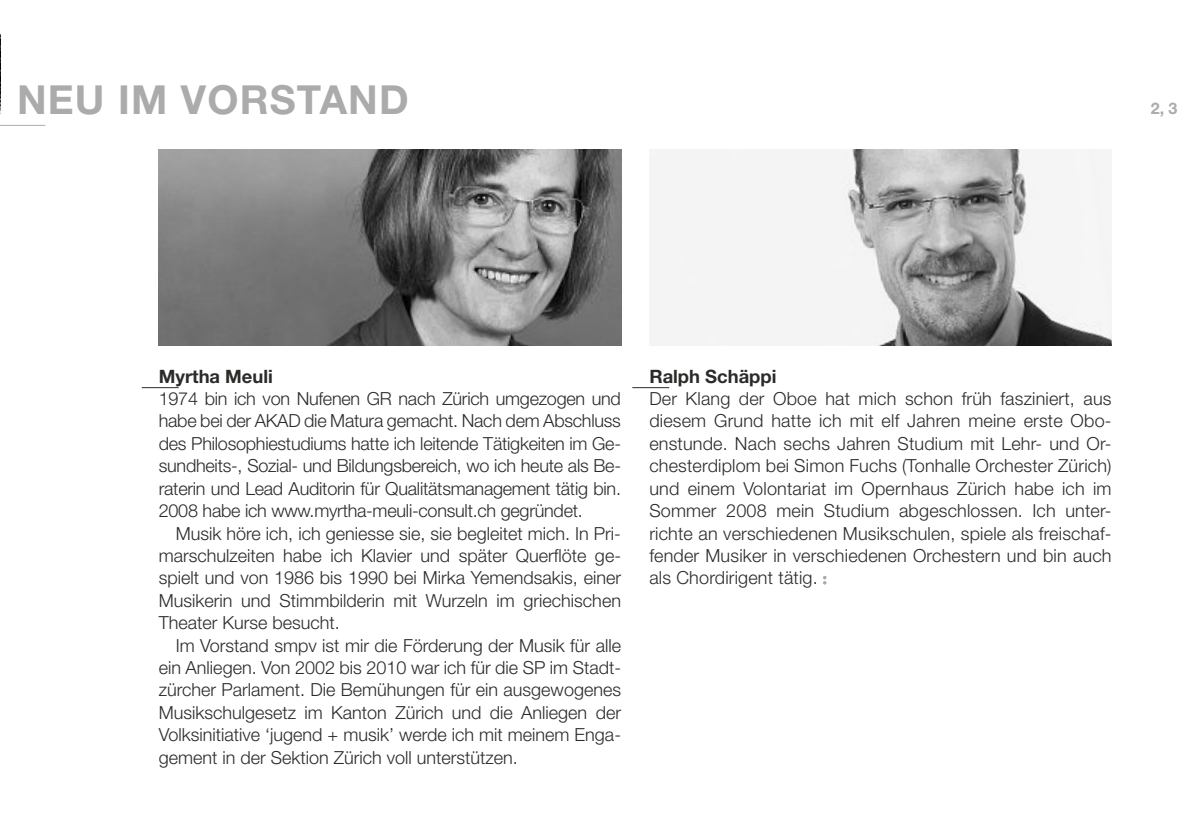
<style>
.page{position:relative;width:1191px;height:840px;background:#fff}
.page>*{position:absolute;margin:0;border:0;box-sizing:border-box;transform-origin:0 0}
.t1{font:40px "Helvetica Neue Bold OV UVUULA";letter-spacing:.03em;color:#ababab}
.t2{font:18.4px "Helvetica Neue Bold OV UVUULA";color:#2b2b2a}
.t3{font:18px/22.4px "Helvetica Neue Light OV VVUULA";color:#2b2b2a;text-align:justify}
.t4{font:16px "Helvetica Neue Bold OV UVUULA";color:#ababab}
</style>
<div class="page">
<hr style="left:0;top:125px;width:45px;height:1px;background:#ababab">
<img style="left:0;top:34px;width:1px;height:79px">
<hr style="left:142px;top:387px;width:37px;height:1px;background:#2b2b2a">
<hr style="left:632px;top:387px;width:37px;height:1px;background:#2b2b2a">
<svg style="left:823px;top:576px;width:3px;height:8px"></svg>
<img style="left:159px;top:149px;width:462px;height:196px">
<img style="left:649px;top:149px;width:462px;height:196px">
<h1 class="t1" style="left:17px;top:84px;width:393px">NEU IM VORSTAND</h1>
<p class="t4" style="left:1150px;top:102px;width:28px">2, 3</p>
<p class="t2" style="left:159px;top:369px;width:116px">MYRTHA MEULI</p>
<p class="t3" style="left:159px;top:389px;width:464px">1974 bin ich von Nufenen GR nach Zürich umgezogen und habe bei der AKAD die Matura gemacht. Nach dem Abschluss des Philosophiestudiums hatte ich leitende Tätigkeiten im Ge&shy;sundheits-, Sozial- und Bildungsbereich, wo ich heute als Be&shy;raterin und Lead Auditorin für Qualitätsmanagement tätig bin.<br>2008 habe ich www.myrtha-meuli-consult.ch gegründet.</p>
<p class="t3" style="left:159px;top:523px;width:464px;text-indent:17px">Musik höre ich, ich geniesse sie, sie begleitet mich. In Pri&shy;marschulzeiten habe ich Klavier und später Querflöte ge&shy;spielt und von 1986 bis 1990 bei Mirka Yemendsakis, einer Musikerin und Stimmbilderin mit Wurzeln im griechischen Theater Kurse besucht.</p>
<p class="t3" style="left:159px;top:635px;width:464px;text-indent:17px">Im Vorstand smpv ist mir die Förderung der Musik für alle ein Anliegen. Von 2002 bis 2010 war ich für die SP im Stadt&shy;zürcher Parlament. Die Bemühungen für ein ausgewogenes Musikschulgesetz im Kanton Zürich und die Anliegen der Volksinitiative ‘jugend + musik’ werde ich mit meinem Enga&shy;gement in der Sektion Zürich voll unterstützen.</p>
<p class="t2" style="left:649px;top:369px;width:129px">RALPH SCHÄPPI</p>
<p class="t3" style="left:649px;top:389px;width:464px">Der Klang der Oboe hat mich schon früh fasziniert, aus diesem Grund hatte ich mit elf Jahren meine erste Obo&shy;enstunde. Nach sechs Jahren Studium mit Lehr- und Or&shy;chesterdiplom bei Simon Fuchs (Tonhalle Orchester Zürich) und einem Volontariat im Opernhaus Zürich habe ich im Sommer 2008 mein Studium abgeschlossen. Ich unter&shy;richte an verschiedenen Musikschulen, spiele als freischaf&shy;fender Musiker in verschiedenen Orchestern und bin auch als Chordirigent tätig.</p>
</div>
